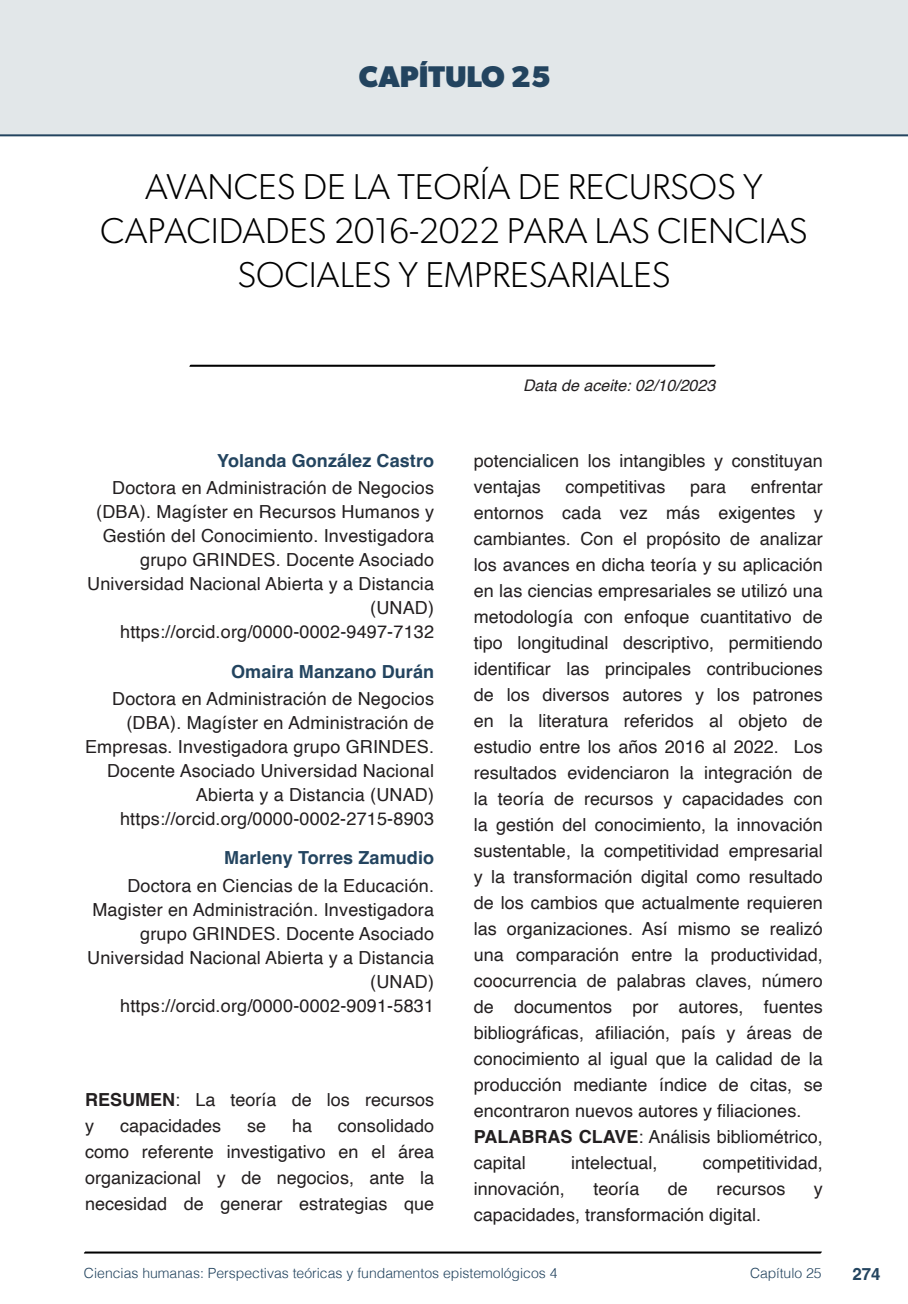
<style>
.page{position:relative;width:908px;height:1304px;background:#fff}
.page>*{position:absolute;margin:0;border:0;box-sizing:border-box;transform-origin:0 0}
.t1{font:300 36px/44px "Gibson";color:#000;text-align:center}
.t2{font:700 30px "Gibson";color:#23445f}
.t3{font:18px/26px "Helvetica";color:#231f20;text-align:right}
.t4{font:700 18px "Helvetica";letter-spacing:.005em;color:#23445f}
.t5{font:700 16.8px "Helvetica";color:#23445f}
.t6{font:italic 16px "Helvetica";color:#231f20}
.t7{font:300 14px "Helvetica";color:#23445f}
.s1{font-weight:700}
</style>
<div class="page">
<svg style="left:84px;top:1251px;width:737px;height:3px;background:#515151"></svg>
<svg style="left:189px;top:364px;width:526px;height:3px;background:#4f4f4f"></svg>
<div style="left:0;top:0;width:907px;height:136px;background:#e2e7e9"></div>
<div style="left:44px;top:72px;width:68px;height:61px;background:#e2e7e9"></div>
<h2 class="t2" style="left:359px;top:58px;width:193px">CAPÍTULO 25</h2>
<h1 class="t1" style="left:100px;top:164px;width:708px">AVANCES DE LA TEORÍA DE RECURSOS Y<br>CAPACIDADES 2016-2022 PARA LAS CIENCIAS<br>SOCIALES Y EMPRESARIALES</h1>
<p class="t4" style="left:217px;top:450px;width:218px">Yolanda González Castro</p>
<p class="t3" style="left:87px;top:477px;width:348px;line-height:24px">Doctora en Administración de Negocios (DBA). Magíster en Recursos Humanos y Gestión del Conocimiento. Investigadora grupo GRINDES. Docente Asociado Universidad Nacional Abierta y a Distancia (UNAD) https://orcid.org/0000-0002-9497-7132</p>
<p class="t4" style="left:231px;top:660px;width:204px">Omaira Manzano Durán</p>
<p class="t3" style="left:85px;top:687px;width:350px;line-height:24px">Doctora en Administración de Negocios (DBA). Magíster en Administración de Empresas. Investigadora grupo GRINDES.<br>Docente Asociado Universidad Nacional Abierta y a Distancia (UNAD) https://orcid.org/0000-0002-2715-8903</p>
<p class="t4" style="left:224px;top:847px;width:211px">Marleny Torres Zamudio</p>
<p class="t3" style="left:87px;top:874px;width:348px;line-height:24px">Doctora en Ciencias de la Educación.<br>Magister en Administración. Investigadora grupo GRINDES. Docente Asociado Universidad Nacional Abierta y a Distancia (UNAD) https://orcid.org/0000-0002-9091-5831</p>
<p class="t3" style="left:85px;top:1087px;width:350px;text-align:left"><span class="s1">RESUMEN</span>: La teoría de los recursos y</p>
<p class="t3" style="left:85px;top:1113px;width:350px;text-align:justify;text-indent:253px">consolidado como referente investigativo en el área organizacional y de negocios, ante la necesidad de generar estrategias que</p>
<p class="t3" style="left:120px;top:1113px;width:103px">capacidades</p>
<p class="t3" style="left:247px;top:1113px;width:21px">se</p>
<p class="t3" style="left:292px;top:1113px;width:22px">ha</p>
<p class="t6" style="left:523px;top:373px;width:194px">Data de aceite: 02/10/2023</p>
<p class="t3" style="left:473px;top:448px;width:350px;text-align:left">potencialicen los intangibles y constituyan ventajas</p>
<p class="t3" style="left:473px;top:474px;width:350px;text-align:left;text-indent:277px">enfrentar entornos cada vez más exigentes y cambiantes. Con el propósito de analizar los avances en dicha teoría y su aplicación en las ciencias empresariales se utilizó una metodología con enfoque cuantitativo de tipo longitudinal descriptivo, permitiendo identificar las principales contribuciones de los diversos autores y los patrones en la literatura referidos al objeto de estudio entre los años 2016 al 2022. Los resultados evidenciaron la integración de la teoría de recursos y capacidades con la gestión del conocimiento, la innovación sustentable, la competitividad empresarial y la transformación digital como resultado de los cambios que actualmente requieren las organizaciones. Así mismo se realizó una comparación entre la productividad, coocurrencia de palabras claves, número de documentos por autores, fuentes bibliográficas, afiliación, país y áreas de conocimiento al igual que la calidad de la producción mediante índice de citas, se encontraron nuevos autores y filiaciones.<br><span class="s1">PALABRAS CLAVE</span>: Análisis bibliométrico, capital</p>
<p class="t3" style="left:565px;top:474px;width:102px">competitivas</p>
<p class="t3" style="left:689px;top:474px;width:38px">para</p>
<p class="t3" style="left:571px;top:1150px;width:88px">intelectual,</p>
<p class="t3" style="left:702px;top:1150px;width:122px">competitividad,</p>
<p class="t3" style="left:473px;top:1176px;width:93px">innovación,</p>
<p class="t3" style="left:593px;top:1176px;width:48px">teoría</p>
<p class="t3" style="left:667px;top:1176px;width:22px">de</p>
<p class="t3" style="left:716px;top:1176px;width:71px">recursos</p>
<p class="t3" style="left:813px;top:1176px;width:10px">y</p>
<p class="t3" style="left:473px;top:1202px;width:289px">capacidades, transformación digital.</p>
<p class="t7" style="left:84px;top:1261px;width:475px">Ciencias humanas: Perspectivas teóricas y fundamentos epistemológicos 4</p>
<p class="t7" style="left:749px;top:1261px;width:73px">Capítulo 25</p>
<p class="t5" style="left:851px;top:1264px;width:30px">274</p>
</div>
